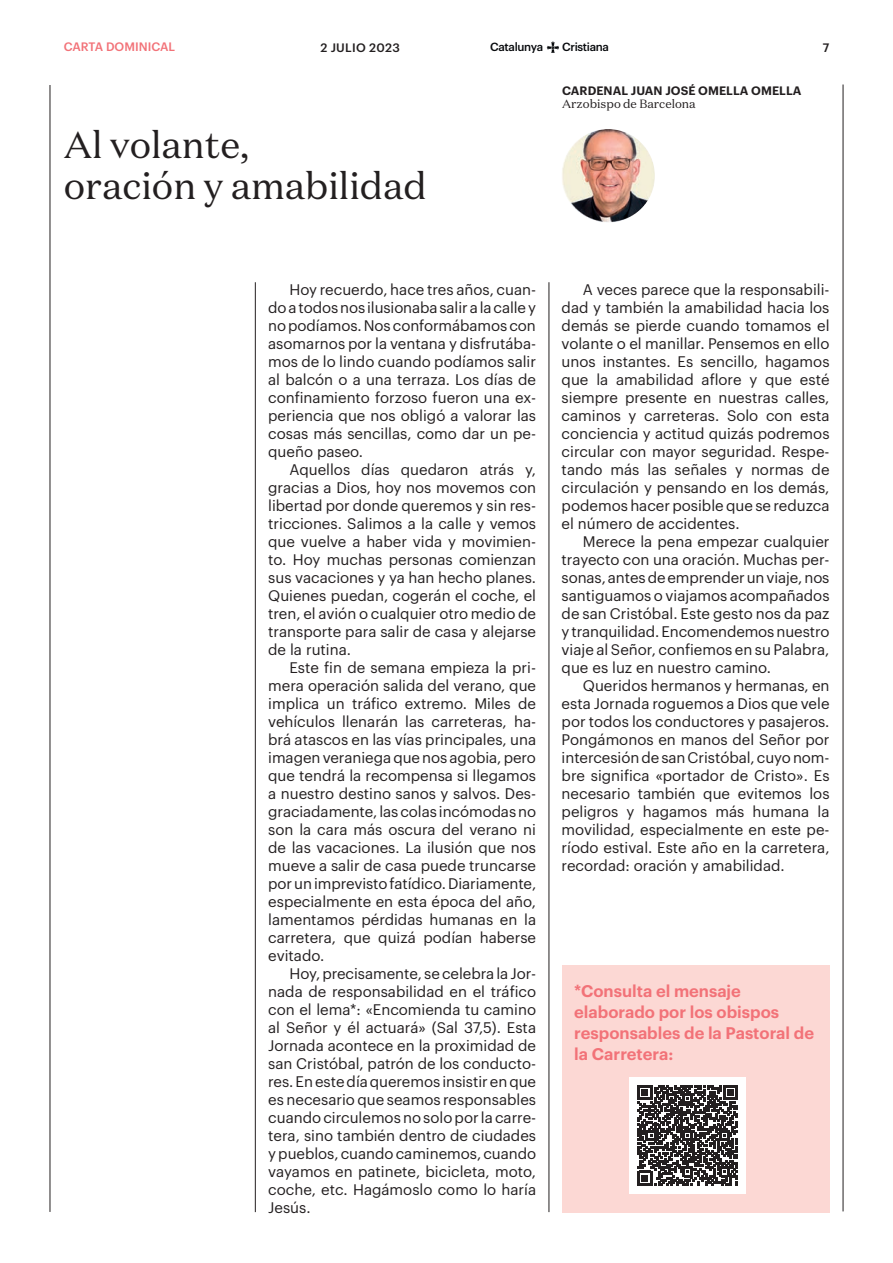
<style>
.page{position:relative;width:893px;height:1263px;background:#fff}
.page>*{position:absolute;margin:0;border:0;box-sizing:border-box;transform-origin:0 0}
.t1{font:37.5px/40.5px "Domaine Text";color:#231f20}
.t2{font:600 16.5px/21px "Graphik";color:#f27278}
.t3{font:15px/18px "Graphik";color:#231f20;text-align:justify}
.t4{font:600 12px "Graphik";letter-spacing:.005em;color:#231f20}
.t5{font:12px "Domaine Text";color:#231f20}
.t6{font:500 12px "Graphik";color:#f27278}
.t7{font:500 12px "Graphik";letter-spacing:.025em;color:#231f20}
.t8{font:500 11.55px "Graphik";letter-spacing:-.03em;color:#07090c}
</style>
<div class="page">
<svg style="left:547px;top:42px;width:12px;height:11px"></svg>
<hr style="left:843px;top:85px;width:1px;height:1126px;background:#231f20">
<hr style="left:50px;top:85px;width:1px;height:1127px;background:#231f20">
<img style="left:561px;top:129px;width:94px;height:94px;border-radius:47px">
<div style="left:562px;top:965px;width:267px;height:248px;background:#fcd8d4"></div>
<hr style="left:255px;top:282px;width:1px;height:930px;background:#231f20">
<hr style="left:549px;top:282px;width:1px;height:930px;background:#231f20">
<div style="left:630px;top:1077px;width:116px;height:116px;background:#fff"></div>
<svg style="left:638px;top:1085px;width:100px;height:100px"></svg>
<p class="t6" style="left:64px;top:38px;width:113px">CARTA DOMINICAL</p>
<p class="t7" style="left:320px;top:38px;width:81px">2 JULIO 2023</p>
<p class="t8" style="left:490px;top:38px;width:54px">Catalunya</p>
<p class="t8" style="left:562px;top:38px;width:48px">Cristiana</p>
<p class="t7" style="left:823px;top:38px;width:8px">7</p>
<p class="t4" style="left:562px;top:81px;width:241px">CARDENAL JUAN JOSÉ OMELLA OMELLA</p>
<p class="t5" style="left:562px;top:96px;width:135px">Arzobispo de Barcelona</p>
<h1 class="t1" style="left:64px;top:124px;width:364px">Al volante,<br>oración y amabilidad</h1>
<p class="t3" style="left:268px;top:279px;width:269px;text-indent:21px">Hoy recuerdo, hace tres años, cuan&shy;do a todos nos ilusionaba salir a la calle y no podíamos. Nos conformábamos con asomarnos por la ventana y disfrutába&shy;mos de lo lindo cuando podíamos salir al balcón o a una terraza. Los días de confinamiento forzoso fueron una ex&shy;periencia que nos obligó a valorar las cosas más sencillas, como dar un pe&shy;queño paseo.</p>
<p class="t3" style="left:268px;top:459px;width:269px;text-indent:21px">Aquellos días quedaron atrás y, gracias a Dios, hoy nos movemos con libertad por donde queremos y sin res&shy;tricciones. Salimos a la calle y vemos que vuelve a haber vida y movimien&shy;to. Hoy muchas personas comienzan sus vacaciones y ya han hecho planes.<br>Quienes puedan, cogerán el coche, el tren, el avión o cualquier otro medio de transporte para salir de casa y alejarse de la rutina.</p>
<p class="t3" style="left:268px;top:657px;width:270px;text-indent:21px">Este fin de semana empieza la pri&shy;mera operación salida del verano, que implica un tráfico extremo. Miles de vehículos llenarán las carreteras, ha&shy;brá atascos en las vías principales, una imagen veraniega que nos agobia, pero que tendrá la recompensa si llegamos a nuestro destino sanos y salvos. Des&shy;graciadamente, las colas incómodas no son la cara más oscura del verano ni de las vacaciones. La ilusión que nos mueve a salir de casa puede truncarse por un imprevisto fatídico. Diariamente, especialmente en esta época del año, lamentamos pérdidas humanas en la carretera, que quizá podían haberse evitado.</p>
<p class="t3" style="left:268px;top:963px;width:270px;text-indent:21px">Hoy, precisamente, se celebra la Jor&shy;nada de responsabilidad en el tráfico con el lema*: «Encomienda tu camino al Señor y él actuará» (Sal 37,5). Esta Jornada acontece en la proximidad de san Cristóbal, patrón de los conducto&shy;res. En este día queremos insistir en que es necesario que seamos responsables cuando circulemos no solo por la carre&shy;tera, sino también dentro de ciudades y pueblos, cuando caminemos, cuando vayamos en patinete, bicicleta, moto, coche, etc. Hagámoslo como lo haría Jesús.</p>
<p class="t3" style="left:562px;top:279px;width:269px;text-indent:21px">A veces parece que la responsabili&shy;dad y también la amabilidad hacia los demás se pierde cuando tomamos el volante o el manillar. Pensemos en ello unos instantes. Es sencillo, hagamos que la amabilidad aflore y que esté siempre presente en nuestras calles, caminos y carreteras. Solo con esta conciencia y actitud quizás podremos circular con mayor seguridad. Respe&shy;tando más las señales y normas de circulación y pensando en los demás, podemos hacer posible que se reduzca el número de accidentes.</p>
<p class="t3" style="left:562px;top:531px;width:269px;text-indent:21px">Merece la pena empezar cualquier trayecto con una oración. Muchas per&shy;sonas, antes de emprender un viaje, nos santiguamos o viajamos acompañados de san Cristóbal. Este gesto nos da paz y tranquilidad. Encomendemos nuestro viaje al Señor, confiemos en su Palabra, que es luz en nuestro camino.</p>
<p class="t3" style="left:562px;top:675px;width:269px;text-indent:21px">Queridos hermanos y hermanas, en esta Jornada roguemos a Dios que vele por todos los conductores y pasajeros.<br>Pongámonos en manos del Señor por intercesión de san Cristóbal, cuyo nom&shy;bre significa «portador de Cristo». Es necesario también que evitemos los peligros y hagamos más humana la movilidad, especialmente en este pe&shy;ríodo estival. Este año en la carretera, recordad: oración y amabilidad.</p>
<p class="t2" style="left:574px;top:979px;width:241px">*Consulta el mensaje elaborado por los obispos responsables de la Pastoral de la Carretera:</p>
</div>
